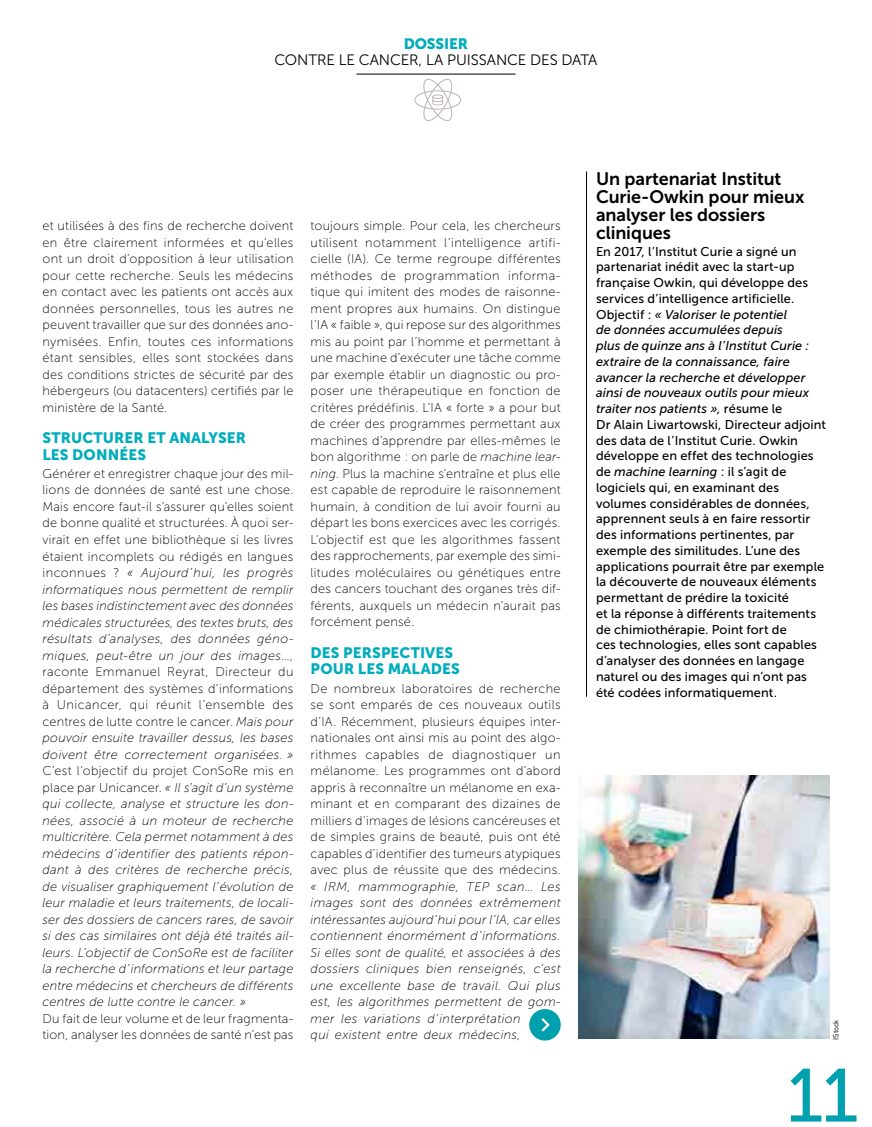
<style>
.page{position:relative;width:872px;height:1127px;background:#fff}
.page>*{position:absolute;margin:0;border:0;box-sizing:border-box;transform-origin:0 0}
.t1{font:75px "Museo Slab 500";color:#00a0af}
.t2{font:18px/18px "Museo Sans 700";letter-spacing:-.005em;color:#000}
.t3{font:15px/16.2px "Museo Sans 900";letter-spacing:.01em;color:#00adbc}
.t4{font:15px "Museo Sans 300";letter-spacing:-.005em;color:#000}
.t5{font:12.75px/16.5px "Museo Sans 100";letter-spacing:.015em;color:#000;text-align:justify}
.t6{font:italic 12.75px/16.5px "Museo Sans 100";letter-spacing:.02em;color:#000;text-align:justify}
.t7{font:12.75px/15.8px "Museo Sans 500";letter-spacing:.01em;color:#000}
.t8{font:7.5px "DIN";letter-spacing:-.015em;color:#000}
.s1{font-style:italic}
.s2{font-style:normal}
</style>
<div class="page">
<hr style="left:356px;top:74px;width:159px;height:1px;background:#000">
<svg style="left:529px;top:1009px;width:32px;height:31px"></svg>
<img style="left:578px;top:775px;width:251px;height:264px">
<hr style="left:586px;top:171px;width:1px;height:526px;background:#000">
<svg style="left:414px;top:79px;width:47px;height:42px"></svg>
<p class="t3" style="left:404px;top:35px;width:66px">DOSSIER</p>
<p class="t4" style="left:274px;top:52px;width:324px">CONTRE LE CANCER, LA PUISSANCE DES DATA</p>
<p class="t5" style="left:43px;top:218px;width:252px">et utilisées à des fins de recherche doivent en être clairement informées et qu’elles ont un droit d’opposition à leur utilisation pour cette recherche. Seuls les médecins en contact avec les patients ont accès aux données personnelles, tous les autres ne peuvent travailler que sur des données ano&shy;nymisées. Enfin, toutes ces informations étant sensibles, elles sont stockées dans des conditions strictes de sécurité par des hébergeurs (ou datacenters) certifiés par le ministère de la Santé.</p>
<p class="t3" style="left:43px;top:430px;width:205px">STRUCTURER ET ANALYSER<br>LES DONNÉES</p>
<p class="t5" style="left:43px;top:465px;width:252px">Générer et enregistrer chaque jour des mil&shy;lions de données de santé est une chose.<br>Mais encore faut-il s’assurer qu’elles soient de bonne qualité et structurées. À quoi ser&shy;virait en effet une bibliothèque si les livres étaient incomplets ou rédigés en langues inconnues ? <span class="s1">« Aujourd’hui, les progrès informatiques nous permettent de remplir les bases indistinctement avec des données médicales structurées, des textes bruts, des résultats d’analyses, des données géno&shy;miques, peut-être un jour des images…,</span></p>
<p class="t5" style="left:43px;top:663px;width:252px">raconte Emmanuel Reyrat, Directeur du département des systèmes d’informations à Unicancer, qui réunit l’ensemble des centres de lutte contre le cancer. <span class="s1">Mais pour pouvoir ensuite travailler dessus, les bases doivent être correctement organisées. »</span></p>
<p class="t6" style="left:43px;top:762px;width:252px"><span class="s2">C’est l’objectif du projet ConSoRe mis en place par Unicancer.</span> « Il s’agit d’un système qui collecte, analyse et structure les don&shy;nées, associé à un moteur de recherche multicritère. Cela permet notamment à des médecins d’identifier des patients répon&shy;dant à des critères de recherche précis, de visualiser graphiquement l’évolution de leur maladie et leurs traitements, de locali&shy;ser des dossiers de cancers rares, de savoir si des cas similaires ont déjà été traités ail&shy;leurs. L’objectif de ConSoRe est de faciliter la recherche d’informations et leur partage entre médecins et chercheurs de différents centres de lutte contre le cancer. »</p>
<p class="t5" style="left:43px;top:1010px;width:252px">Du fait de leur volume et de leur fragmenta&shy;tion, analyser les données de santé n’est pas</p>
<p class="t5" style="left:310px;top:218px;width:252px">toujours simple. Pour cela, les chercheurs utilisent notamment l’intelligence artifi&shy;cielle (IA). Ce terme regroupe différentes méthodes de programmation informa&shy;tique qui imitent des modes de raisonne&shy;ment propres aux humains. On distingue l’IA « faible », qui repose sur des algorithmes mis au point par l’homme et permettant à une machine d’exécuter une tâche comme par exemple établir un diagnostic ou pro&shy;poser une thérapeutique en fonction de critères prédéfinis. L’IA « forte » a pour but de créer des programmes permettant aux machines d’apprendre par elles-mêmes le bon algorithme : on parle de <span class="s1">machine lear&shy;ning</span>. Plus la machine s’entraîne et plus elle est capable de reproduire le raisonnement humain, à condition de lui avoir fourni au départ les bons exercices avec les corrigés.<br>L’objectif est que les algorithmes fassent des rapprochements, par exemple des simi&shy;litudes moléculaires ou génétiques entre des cancers touchant des organes très dif&shy;férents, auxquels un médecin n’aurait pas forcément pensé.</p>
<p class="t3" style="left:310px;top:644px;width:151px">DES PERSPECTIVES<br>POUR LES MALADES</p>
<p class="t5" style="left:310px;top:680px;width:252px">De nombreux laboratoires de recherche se sont emparés de ces nouveaux outils d’IA. Récemment, plusieurs équipes inter&shy;nationales ont ainsi mis au point des algo&shy;rithmes capables de diagnostiquer un mélanome. Les programmes ont d’abord appris à reconnaître un mélanome en exa&shy;minant et en comparant des dizaines de milliers d’images de lésions cancéreuses et de simples grains de beauté, puis ont été capables d’identifier des tumeurs atypiques avec plus de réussite que des médecins.</p>
<p class="t6" style="left:310px;top:878px;width:252px;text-align:left">« IRM, mammographie, TEP scan… Les images sont des données extrêmement intéressantes aujourd’hui pour l’IA, car elles contiennent énormément d’informations.<br>Si elles sont de qualité, et associées à des dossiers cliniques bien renseignés, c’est une excellente base de travail. Qui plus est, les algorithmes permettent de gom&shy;mer les variations d’interprétation<br>qui existent entre deux médecins,</p>
<h2 class="t2" style="left:596px;top:170px;width:210px">Un partenariat Institut<br>Curie-Owkin pour mieux analyser les dossiers cliniques</h2>
<p class="t7" style="left:596px;top:243px;width:231px">En 2017, l’Institut Curie a signé un partenariat inédit avec la start-up française Owkin, qui développe des services d’intelligence artificielle.<br>Objectif : <span class="s1">« Valoriser le potentiel<br>de données accumulées depuis<br>plus de quinze ans à l’Institut Curie : extraire de la connaissance, faire avancer la recherche et développer ainsi de nouveaux outils pour mieux traiter nos patients »,</span> résume le<br>Dr Alain Liwartowski, Directeur adjoint des data de l’Institut Curie. Owkin développe en effet des technologies de <span class="s1">machine learning</span> : il s’agit de logiciels qui, en examinant des volumes considérables de données, apprennent seuls à en faire ressortir des informations pertinentes, par exemple des similitudes. L’une des applications pourrait être par exemple la découverte de nouveaux éléments permettant de prédire la toxicité<br>et la réponse à différents traitements de chimiothérapie. Point fort de<br>ces technologies, elles sont capables d’analyser des données en langage naturel ou des images qui n’ont pas été codées informatiquement.</p>
<p class="t8" style="left:831px;top:1040px;width:22px;rotate:-90deg">IStock</p>
<h1 class="t1" style="left:787px;top:1054px;width:73px">11</h1>
</div>
